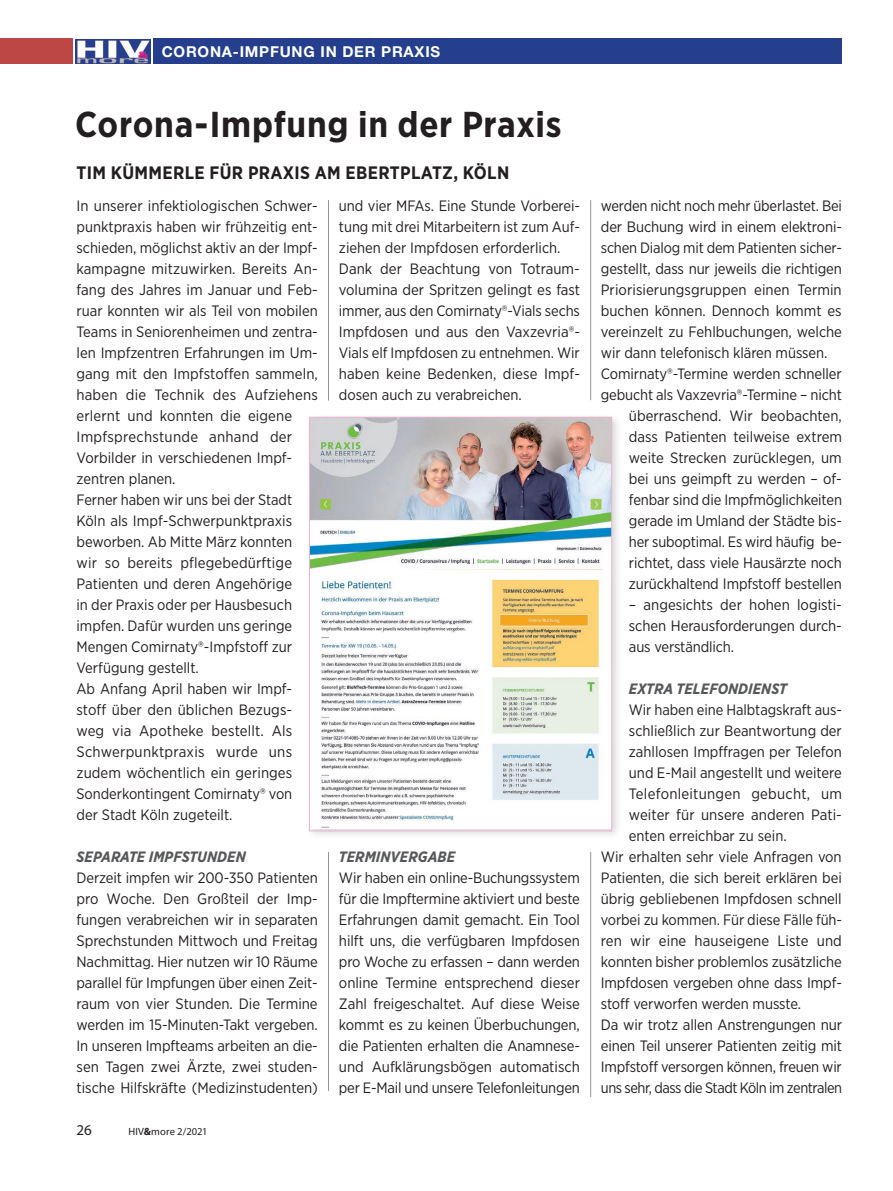
<style>
.page{position:relative;width:893px;height:1191px;background:#fff}
.page>*{position:absolute;margin:0;border:0;box-sizing:border-box;transform-origin:0 0}
.Überschrift_1{font:700 36px "Gotham Narrow";letter-spacing:.02em;color:#231f20}
.Überschrift_2{font:700 18px "Gotham Narrow";letter-spacing:.02em;color:#231f20}
.Fliesstext{font:15px/21px "Gotham Narrow";color:#231f20;text-align:justify}
.Fliesstext-2{font:italic 700 15px "Gotham Narrow";color:#57585a}
.Rubriken{font:700 15px "Helvetica Neue";letter-spacing:.05em;color:#fff}
.t1{font:15px "Myriad Pro";color:#231f20}
.t2{font:10.5px "Myriad Pro";letter-spacing:.01em;color:#231f20}
.s1{font-weight:700}
</style>
<div class="page">
<div style="left:153px;top:39px;width:689px;height:25px;background:#253f8e"></div>
<img style="left:76px;top:39px;width:74px;height:25px">
<div style="left:0;top:39px;width:72px;height:25px;background:#bc4744"></div>
<hr style="left:590px;top:200px;width:1px;height:200px;background:#939598">
<hr style="left:328px;top:200px;width:1px;height:200px;background:#939598">
<div style="left:306px;top:414px;width:316px;height:427px;background:#231f20;opacity:.17"></div>
<img style="left:311px;top:419px;width:299px;height:409px">
<div style="left:309px;top:417px;width:303px;height:414px;border:1px solid #edb2d1"></div>
<hr style="left:590px;top:852px;width:1px;height:245px;background:#939598">
<hr style="left:328px;top:852px;width:1px;height:239px;background:#939598">
<p class="Rubriken" style="left:162px;top:42px;width:280px">CORONA-IMPFUNG IN DER PRAXIS</p>
<p class="Überschrift_1" style="left:75px;top:102px;width:488px">Corona-Impfung in der Praxis</p>
<p class="Überschrift_2" style="left:77px;top:161px;width:434px">TIM KÜMMERLE FÜR PRAXIS AM EBERTPLATZ, KÖLN</p>
<p class="Fliesstext" style="left:77px;top:195px;width:243px;text-align:left">In unserer infektiologischen Schwer&shy;punktpraxis haben wir frühzeitig ent&shy;schieden, möglichst aktiv an der Impf&shy;kampagne mitzuwirken. Bereits An&shy;fang des Jahres im Januar und Feb&shy;ruar konnten wir als Teil von mobilen Teams in Seniorenheimen und zentra&shy;len Impfzentren Erfahrungen im Um&shy;gang mit den Impfstoffen sammeln, haben die Technik des Aufziehens erlernt und konnten die eigene Impfsprechstunde anhand der Vorbilder in verschiedenen Impf&shy;zentren planen.</p>
<p class="Fliesstext" style="left:77px;top:489px;width:217px">Ferner haben wir uns bei der Stadt Köln als Impf-Schwerpunktpraxis beworben. Ab Mitte März konnten wir so bereits pflegebedürftige Patienten und deren Angehörige in der Praxis oder per Hausbesuch impfen. Dafür wurden uns geringe Mengen Comirnaty®-Impfstoff zur Verfügung gestellt.</p>
<p class="Fliesstext" style="left:77px;top:678px;width:217px">Ab Anfang April haben wir Impf&shy;stoff über den üblichen Bezugs&shy;weg via Apotheke bestellt. Als Schwerpunktpraxis wurde uns zudem wöchentlich ein geringes Sonderkontingent Comirnaty® von der Stadt Köln zugeteilt.</p>
<p class="Fliesstext-2" style="left:77px;top:847px;width:171px">SEPARATE IMPFSTUNDEN</p>
<p class="Fliesstext" style="left:77px;top:867px;width:243px">Derzeit impfen wir 200-350 Patienten pro Woche. Den Großteil der Imp&shy;fungen verabreichen wir in separaten Sprechstunden Mittwoch und Freitag Nachmittag. Hier nutzen wir 10 Räume parallel für Impfungen über einen Zeit&shy;raum von vier Stunden. Die Termine werden im 15-Minuten-Takt vergeben.<br>In unseren Impfteams arbeiten an die&shy;sen Tagen zwei Ärzte, zwei studen&shy;tische Hilfskräfte (Medizinstudenten)</p>
<p class="t1" style="left:77px;top:1120px;width:17px">26</p>
<p class="t2" style="left:128px;top:1125px;width:81px">HIV<span class="s1">&amp;</span>more 2/2021</p>
<p class="Fliesstext" style="left:339px;top:195px;width:242px">und vier MFAs. Eine Stunde Vorberei&shy;tung mit drei Mitarbeitern ist zum Auf&shy;ziehen der Impfdosen erforderlich.</p>
<p class="Fliesstext" style="left:339px;top:258px;width:243px">Dank der Beachtung von Totraum&shy;volumina der Spritzen gelingt es fast immer, aus den Comirnaty®-Vials sechs Impfdosen und aus den Vaxzevria®- Vials elf Impfdosen zu entnehmen. Wir haben keine Bedenken, diese Impf&shy;dosen auch zu verabreichen.</p>
<p class="Fliesstext-2" style="left:339px;top:847px;width:118px">TERMINVERGABE</p>
<p class="Fliesstext" style="left:339px;top:867px;width:243px">Wir haben ein online-Buchungssystem für die Impftermine aktiviert und beste Erfahrungen damit gemacht. Ein Tool hilft uns, die verfügbaren Impfdosen pro Woche zu erfassen – dann werden online Termine entsprechend dieser Zahl freigeschaltet. Auf diese Weise kommt es zu keinen Überbuchungen, die Patienten erhalten die Anamnese&shy;und Aufklärungsbögen automatisch per E-Mail und unsere Telefonleitungen</p>
<p class="Fliesstext" style="left:601px;top:195px;width:243px">werden nicht noch mehr überlastet. Bei der Buchung wird in einem elektroni&shy;schen Dialog mit dem Patienten sicher&shy;gestellt, dass nur jeweils die richtigen Priorisierungsgruppen einen Termin buchen können. Dennoch kommt es vereinzelt zu Fehlbuchungen, welche wir dann telefonisch klären müssen.</p>
<p class="Fliesstext" style="left:601px;top:363px;width:243px;text-align:right">Comirnaty®-Termine werden schneller gebucht als Vaxzevria®-Termine – nicht überraschend. Wir beobachten, dass Patienten teilweise extrem weite Strecken zurücklegen, um<br>bei uns geimpft zu werden – of&shy;fenbar sind die Impfmöglichkeiten gerade im Umland der Städte bis-<br>her suboptimal. Es wird häufig be&shy;richtet, dass viele Hausärzte noch zurückhaltend Impfstoff bestellen</p>
<p class="Fliesstext" style="left:629px;top:594px;width:215px">– angesichts der hohen logisti&shy;schen Herausforderungen durch&shy;aus verständlich.</p>
<p class="Fliesstext-2" style="left:629px;top:679px;width:160px">EXTRA TELEFONDIENST</p>
<p class="Fliesstext" style="left:629px;top:699px;width:215px">Wir haben eine Halbtagskraft aus&shy;schließlich zur Beantwortung der zahllosen Impffragen per Telefon und E-Mail angestellt und weitere Telefonleitungen gebucht, um weiter für unsere anderen Pati&shy;enten erreichbar zu sein.</p>
<p class="Fliesstext" style="left:601px;top:846px;width:243px">Wir erhalten sehr viele Anfragen von Patienten, die sich bereit erklären bei übrig gebliebenen Impfdosen schnell vorbei zu kommen. Für diese Fälle füh&shy;ren wir eine hauseigene Liste und konnten bisher problemlos zusätzliche Impfdosen vergeben ohne dass Impf&shy;stoff verworfen werden musste.</p>
<p class="Fliesstext" style="left:601px;top:1014px;width:243px">Da wir trotz allen Anstrengungen nur einen Teil unserer Patienten zeitig mit Impfstoff versorgen können, freuen wir uns sehr, dass die Stadt Köln im zentralen</p>
</div>
